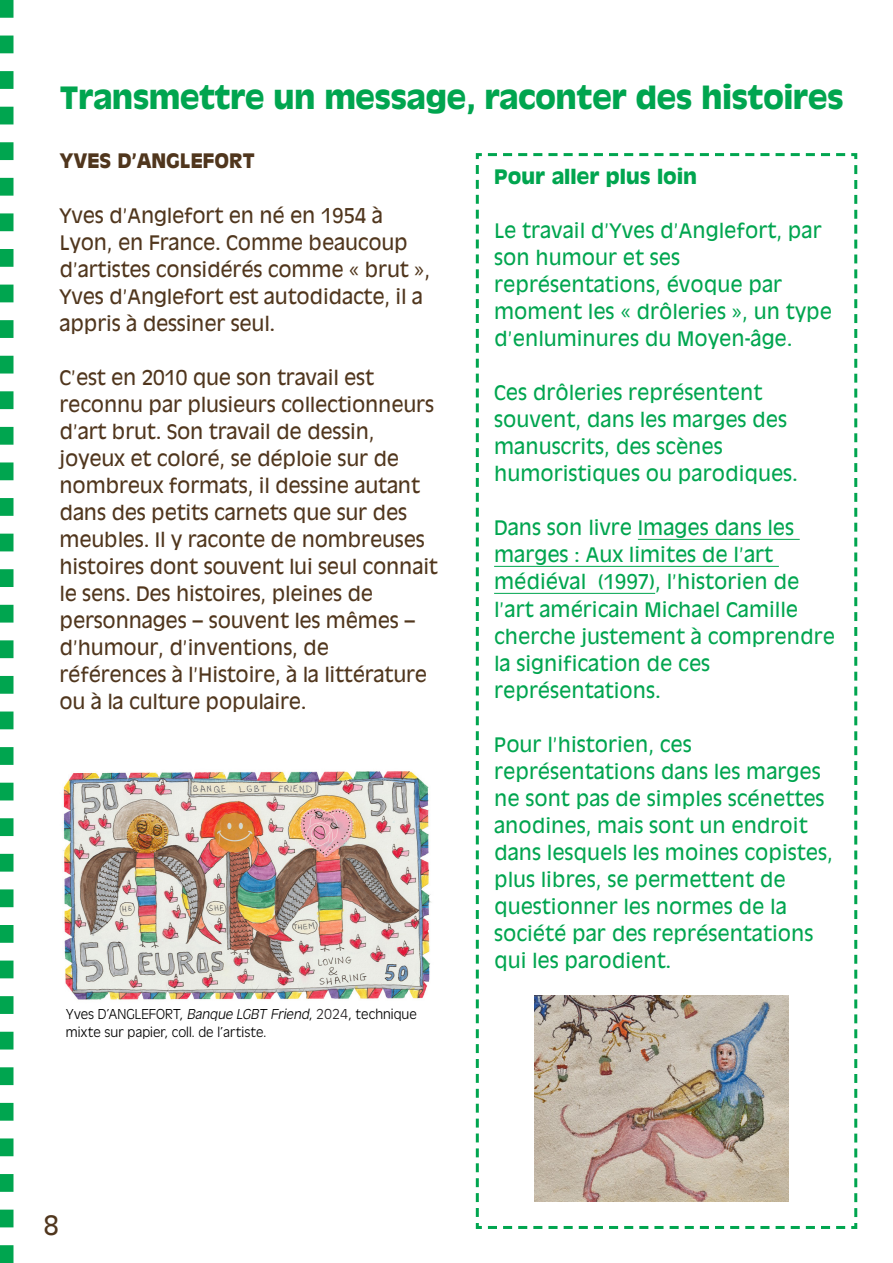
<style>
.page{position:relative;width:893px;height:1263px;background:#fff}
.page>*{position:absolute;margin:0;border:0;box-sizing:border-box;transform-origin:0 0}
.titre_paragraphe{font:700 30px "Antique Olive";letter-spacing:-.02em;color:#00a54f}
.t1{font:25.5px "Antique Olive";color:#50361d}
.texte{font:19.5px/27px "Antique Olive";color:#00a54f}
.texte-2{font:19.5px/27px "Antique Olive";letter-spacing:-.01em;color:#50361d}
.mini_sous_titre{font:700 19.5px "Antique Olive";color:#00a54f}
.mini_sous_titre-2{font:700 19.5px "Antique Olive";color:#50361d}
.t2{font:300 15px/18px "Antique Oli";color:#000}
.s1{font-style:italic}
.s2{color:#231f20}
</style>
<div class="page">
<img style="left:63px;top:771px;width:368px;height:229px">
<svg style="left:0;top:0;width:14px;height:1263px"></svg>
<svg style="left:475px;top:153px;width:383px;height:1076px"></svg>
<img style="left:534px;top:995px;width:254px;height:206px">
<p class="titre_paragraphe" style="left:60px;top:78px;width:785px">Transmettre un message, raconter des histoires</p>
<p class="mini_sous_titre-2" style="left:60px;top:148px;width:197px">YVES D’ANGLEFORT</p>
<p class="texte-2" style="left:60px;top:201px;width:372px">Yves d’Anglefort en né en 1954 à<br>Lyon, en France. Comme beaucoup d’artistes considérés comme « brut »,<br>Yves d’Anglefort est autodidacte, il a appris à dessiner seul.</p>
<p class="texte-2" style="left:60px;top:363px;width:380px">C’est en 2010 que son travail est reconnu par plusieurs collectionneurs d’art brut. Son travail de dessin, joyeux et coloré, se déploie sur de nombreux formats, il dessine autant dans des petits carnets que sur des meubles. Il y raconte de nombreuses histoires dont souvent lui seul connait le sens. Des histoires, pleines de personnages – souvent les mêmes – d’humour, d’inventions, de références à l’Histoire, à la littérature ou à la culture populaire.</p>
<p class="t2" style="left:66px;top:1006px;width:352px">Yves D’ANGLEFORT, <span class="s1">Banque LGBT Friend</span>, <span class="s2">2024</span>, technique mixte sur papier, coll. de l’artiste.</p>
<p class="mini_sous_titre" style="left:494px;top:164px;width:205px">Pour aller plus loin</p>
<p class="texte" style="left:494px;top:217px;width:339px">Le travail d’Yves d’Anglefort, par son humour et ses représentations, évoque par moment les « drôleries », un type d’enluminures du Moyen-âge.</p>
<p class="texte" style="left:494px;top:379px;width:305px">Ces drôleries représentent souvent, dans les marges des manuscrits, des scènes humoristiques ou parodiques.</p>
<p class="texte" style="left:494px;top:514px;width:342px">Dans son livre Images dans les marges : Aux limites de l’art médiéval (1997), l’historien de l’art américain Michael Camille cherche justement à comprendre la signification de ces représentations.</p>
<p class="texte" style="left:494px;top:730px;width:340px">Pour l’historien, ces représentations dans les marges ne sont pas de simples scénettes anodines, mais sont un endroit dans lesquels les moines copistes, plus libres, se permettent de questionner les normes de la société par des représentations qui les parodient.</p>
<h2 class="t1" style="left:44px;top:1209px;width:17px">8</h2>
</div>
